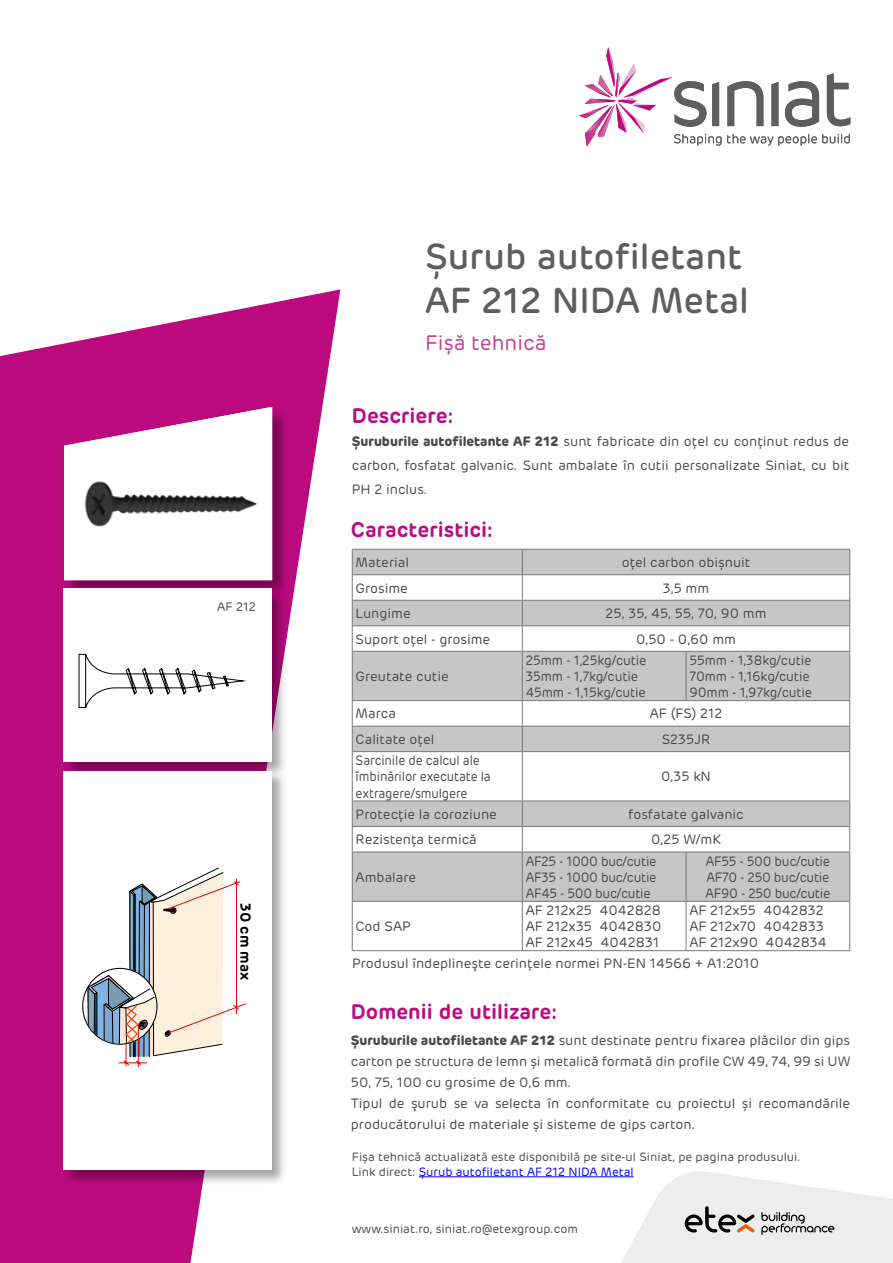
<style>
.page{position:relative;width:893px;height:1263px;background:#fff}
.page>*{position:absolute;margin:0;border:0;box-sizing:border-box;transform-origin:0 0}
.Heading_1{font:500 36px/43.2px "Rubrik";color:#5f5e5e}
.Heading_3{font:600 21px "Rubrik";color:#b80e80}
.Heading_2{font:21px "Rubrik";color:#c3418f}
.t1{font:600 14.55px "Rubrik";color:#000}
.t2{font:13.5px/21px "Rubrik";color:#4a4a49;text-align:justify}
.t3{font:13.5px "Rubrik";letter-spacing:-.02em;color:#4a4a49;scale:.94 1}
.t4{font:13.5px "Rubrik";color:#4a4a49;scale:.95 1}
.t5{font:13.5px/16.2px "Rubrik";color:#4a4a49;scale:.91 1}
.t6{font:12.3px "Rubrik";color:#4a4a49}
.t7{font:12px "Rubrik";color:#4a4a49}
.t8{font:12px "Rubrik";color:#00f}
.s1{font-weight:700}
.s2{color:#4a4a49}
</style>
<div class="page">
<svg style="left:614px;top:1171px;width:279px;height:92px"></svg>
<svg style="left:0;top:289px;width:340px;height:974px;fill:#ba0a7e"></svg>
<hr style="left:419px;top:1176px;width:215px;height:1px;background:#00f">
<svg style="left:353px;top:550px;width:496px;height:351px;fill:#c6c6c6"></svg>
<hr style="left:352px;top:549px;width:170px;height:1px;background:#797979">
<hr style="left:522px;top:549px;width:164px;height:1px;background:#797979">
<hr style="left:686px;top:549px;width:164px;height:1px;background:#797979">
<hr style="left:352px;top:574px;width:170px;height:1px;background:#797979">
<hr style="left:522px;top:574px;width:164px;height:1px;background:#797979">
<hr style="left:686px;top:574px;width:164px;height:1px;background:#797979">
<hr style="left:352px;top:600px;width:170px;height:1px;background:#797979">
<hr style="left:522px;top:600px;width:164px;height:1px;background:#797979">
<hr style="left:686px;top:600px;width:164px;height:1px;background:#797979">
<hr style="left:352px;top:652px;width:1px;height:48px;background:#797979">
<hr style="left:522px;top:652px;width:1px;height:48px;background:#797979">
<hr style="left:686px;top:652px;width:1px;height:48px;background:#797979">
<hr style="left:849px;top:652px;width:1px;height:48px;background:#797979">
<hr style="left:352px;top:852px;width:1px;height:49px;background:#797979">
<hr style="left:522px;top:852px;width:1px;height:49px;background:#797979">
<hr style="left:686px;top:852px;width:1px;height:49px;background:#797979">
<hr style="left:849px;top:852px;width:1px;height:49px;background:#797979">
<svg style="left:849px;top:550px;width:1px;height:101px"></svg>
<hr style="left:352px;top:625px;width:170px;height:1px;background:#797979">
<svg style="left:352px;top:550px;width:1px;height:101px"></svg>
<hr style="left:352px;top:651px;width:170px;height:1px;background:#797979">
<hr style="left:522px;top:625px;width:164px;height:1px;background:#797979">
<svg style="left:522px;top:550px;width:1px;height:101px"></svg>
<hr style="left:686px;top:625px;width:164px;height:1px;background:#797979">
<hr style="left:522px;top:651px;width:164px;height:1px;background:#797979">
<hr style="left:686px;top:651px;width:164px;height:1px;background:#797979">
<svg style="left:849px;top:701px;width:1px;height:50px"></svg>
<hr style="left:352px;top:700px;width:170px;height:1px;background:#797979">
<svg style="left:352px;top:701px;width:1px;height:50px"></svg>
<hr style="left:352px;top:726px;width:170px;height:1px;background:#797979">
<hr style="left:522px;top:700px;width:164px;height:1px;background:#797979">
<svg style="left:522px;top:701px;width:1px;height:50px"></svg>
<hr style="left:686px;top:700px;width:164px;height:1px;background:#797979">
<hr style="left:522px;top:726px;width:164px;height:1px;background:#797979">
<hr style="left:686px;top:726px;width:164px;height:1px;background:#797979">
<hr style="left:849px;top:752px;width:1px;height:49px;background:#797979">
<hr style="left:352px;top:751px;width:170px;height:1px;background:#797979">
<hr style="left:352px;top:752px;width:1px;height:49px;background:#797979">
<hr style="left:352px;top:801px;width:170px;height:1px;background:#797979">
<hr style="left:522px;top:751px;width:164px;height:1px;background:#797979">
<hr style="left:522px;top:752px;width:1px;height:49px;background:#797979">
<hr style="left:686px;top:751px;width:164px;height:1px;background:#797979">
<hr style="left:522px;top:801px;width:164px;height:1px;background:#797979">
<hr style="left:686px;top:801px;width:164px;height:1px;background:#797979">
<svg style="left:849px;top:801px;width:1px;height:51px"></svg>
<hr style="left:352px;top:826px;width:170px;height:1px;background:#797979">
<svg style="left:352px;top:801px;width:1px;height:51px"></svg>
<hr style="left:352px;top:852px;width:170px;height:1px;background:#797979">
<hr style="left:522px;top:826px;width:164px;height:1px;background:#797979">
<svg style="left:522px;top:801px;width:1px;height:51px"></svg>
<hr style="left:686px;top:826px;width:164px;height:1px;background:#797979">
<hr style="left:522px;top:852px;width:164px;height:1px;background:#797979">
<hr style="left:686px;top:852px;width:164px;height:1px;background:#797979">
<hr style="left:352px;top:901px;width:170px;height:1px;background:#797979">
<hr style="left:352px;top:902px;width:1px;height:48px;background:#797979">
<hr style="left:352px;top:950px;width:170px;height:1px;background:#797979">
<hr style="left:522px;top:901px;width:164px;height:1px;background:#797979">
<hr style="left:522px;top:902px;width:1px;height:48px;background:#797979">
<hr style="left:522px;top:950px;width:164px;height:1px;background:#797979">
<hr style="left:686px;top:901px;width:164px;height:1px;background:#797979">
<hr style="left:686px;top:902px;width:1px;height:48px;background:#797979">
<hr style="left:849px;top:902px;width:1px;height:48px;background:#797979">
<hr style="left:686px;top:950px;width:164px;height:1px;background:#797979">
<svg style="left:579px;top:47px;width:271px;height:100px"></svg>
<div style="left:65px;top:408px;width:225px;height:190px;background:#000;opacity:.35"></div>
<img style="left:64px;top:407px;width:208px;height:173px">
<div style="left:63px;top:588px;width:225px;height:190px;background:#000;opacity:.35"></div>
<div style="left:64px;top:589px;width:208px;height:173px;background:#fff"></div>
<svg style="left:78px;top:654px;width:169px;height:54px"></svg>
<div style="left:63px;top:770px;width:225px;height:415px;background:#000;opacity:.35"></div>
<div style="left:64px;top:771px;width:208px;height:398px;background:#fff"></div>
<svg style="left:82px;top:867px;width:164px;height:200px"></svg>
<p class="t6" style="left:217px;top:599px;width:40px">AF 212</p>
<p class="t1" style="left:255px;top:903px;width:79px;rotate:90deg">30 cm max</p>
<h1 class="Heading_1" style="left:425px;top:235px;width:325px">Șurub autofiletant<br>AF 212 NIDA Metal</h1>
<h2 class="Heading_2" style="left:425px;top:329px;width:123px">Fișă tehnică</h2>
<h3 class="Heading_3" style="left:352px;top:402px;width:103px">Descriere:</h3>
<p class="t2" style="left:352px;top:429px;width:499px;line-height:24px"><span class="s1">Șuruburile autofiletante AF 212</span> sunt fabricate din oţel cu conţinut redus de carbon, fosfatat galvanic. Sunt ambalate în cutii personalizate Siniat, cu bit PH 2 inclus.</p>
<h3 class="Heading_3" style="left:351px;top:516px;width:143px">Caracteristici:</h3>
<p class="t2" style="left:356px;top:552px;width:55px">Material</p>
<p class="t2" style="left:622px;top:552px;width:130px">oţel carbon obișnuit</p>
<p class="t2" style="left:356px;top:577px;width:54px">Grosime</p>
<p class="t2" style="left:663px;top:577px;width:48px">3,5 mm</p>
<p class="t2" style="left:356px;top:603px;width:57px">Lungime</p>
<p class="t2" style="left:606px;top:603px;width:162px">25, 35, 45, 55, 70, 90 mm</p>
<p class="t2" style="left:356px;top:628px;width:136px">Suport oţel - grosime</p>
<p class="t2" style="left:636px;top:628px;width:101px">0,50 - 0,60 mm</p>
<p class="t2" style="left:356px;top:666px;width:95px">Greutate cutie</p>
<p class="t4" style="left:526px;top:651px;width:129px">25mm - 1,25kg/cutie</p>
<p class="t4" style="left:526px;top:668px;width:120px">35mm - 1,7kg/cutie</p>
<p class="t4" style="left:526px;top:684px;width:128px">45mm - 1,15kg/cutie</p>
<p class="t4" style="left:689px;top:651px;width:130px">55mm - 1,38kg/cutie</p>
<p class="t4" style="left:689px;top:668px;width:128px">70mm - 1,16kg/cutie</p>
<p class="t4" style="left:689px;top:684px;width:131px">90mm - 1,97kg/cutie</p>
<p class="t2" style="left:356px;top:703px;width:42px">Marca</p>
<p class="t2" style="left:650px;top:703px;width:74px">AF (FS) 212</p>
<p class="t2" style="left:356px;top:729px;width:80px">Calitate oţel</p>
<p class="t2" style="left:662px;top:729px;width:50px">S235JR</p>
<p class="t5" style="left:356px;top:752px;width:150px">Sarcinile de calcul ale îmbinărilor executate la extragere/smulgere</p>
<p class="t2" style="left:661px;top:766px;width:51px">0,35 kN</p>
<p class="t2" style="left:356px;top:803px;width:143px">Protecţie la coroziune</p>
<p class="t2" style="left:628px;top:803px;width:117px">fosfatate galvanic</p>
<p class="t2" style="left:356px;top:829px;width:123px">Rezistenţa termică</p>
<p class="t2" style="left:651px;top:829px;width:71px">0,25 W/mK</p>
<p class="t2" style="left:356px;top:866px;width:62px">Ambalare</p>
<p class="t3" style="left:526px;top:852px;width:141px">AF25 - 1000 buc/cutie</p>
<p class="t3" style="left:526px;top:868px;width:141px">AF35 - 1000 buc/cutie</p>
<p class="t3" style="left:526px;top:884px;width:134px">AF45 - 500 buc/cutie</p>
<p class="t3" style="left:706px;top:852px;width:134px">AF55 - 500 buc/cutie</p>
<p class="t3" style="left:706px;top:868px;width:132px">AF70 - 250 buc/cutie</p>
<p class="t3" style="left:705px;top:884px;width:134px">AF90 - 250 buc/cutie</p>
<p class="t2" style="left:356px;top:916px;width:57px">Cod SAP</p>
<p class="t2" style="left:526px;top:900px;width:137px">AF 212x25 4042828</p>
<p class="t2" style="left:526px;top:916px;width:137px">AF 212x35 4042830</p>
<p class="t2" style="left:526px;top:932px;width:135px">AF 212x45 4042831</p>
<p class="t2" style="left:689px;top:900px;width:136px">AF 212x55 4042832</p>
<p class="t2" style="left:689px;top:916px;width:136px">AF 212x70 4042833</p>
<p class="t2" style="left:689px;top:932px;width:139px">AF 212x90 4042834</p>
<p class="t2" style="left:352px;top:952px;width:408px">Produsul îndeplineşte cerinţele normei PN-EN 14566 + A1:2010</p>
<h3 class="Heading_3" style="left:351px;top:998px;width:208px">Domenii de utilizare:</h3>
<p class="t2" style="left:351px;top:1029px;width:501px"><span class="s1">Șuruburile autofiletante AF 212</span> sunt destinate pentru fixarea plăcilor din gips carton pe structura de lemn și metalică formată din profile CW 49, 74, 99 si UW 50, 75, 100 cu grosime de 0,6 mm.</p>
<p class="t2" style="left:351px;top:1092px;width:501px">Tipul de şurub se va selecta în conformitate cu proiectul și recomandările producătorului de materiale și sisteme de gips carton.</p>
<p class="t7" style="left:352px;top:1149px;width:450px">Fișa tehnică actualizată este disponibilă pe site-ul Siniat, pe pagina produsului.</p>
<p class="t8" style="left:352px;top:1164px;width:283px"><span class="s2">Link direct:</span> Șurub autofiletant AF 212 NIDA Metal</p>
<p class="t7" style="left:352px;top:1221px;width:228px">www.siniat.ro, siniat.ro@etexgroup.com</p>
</div>
